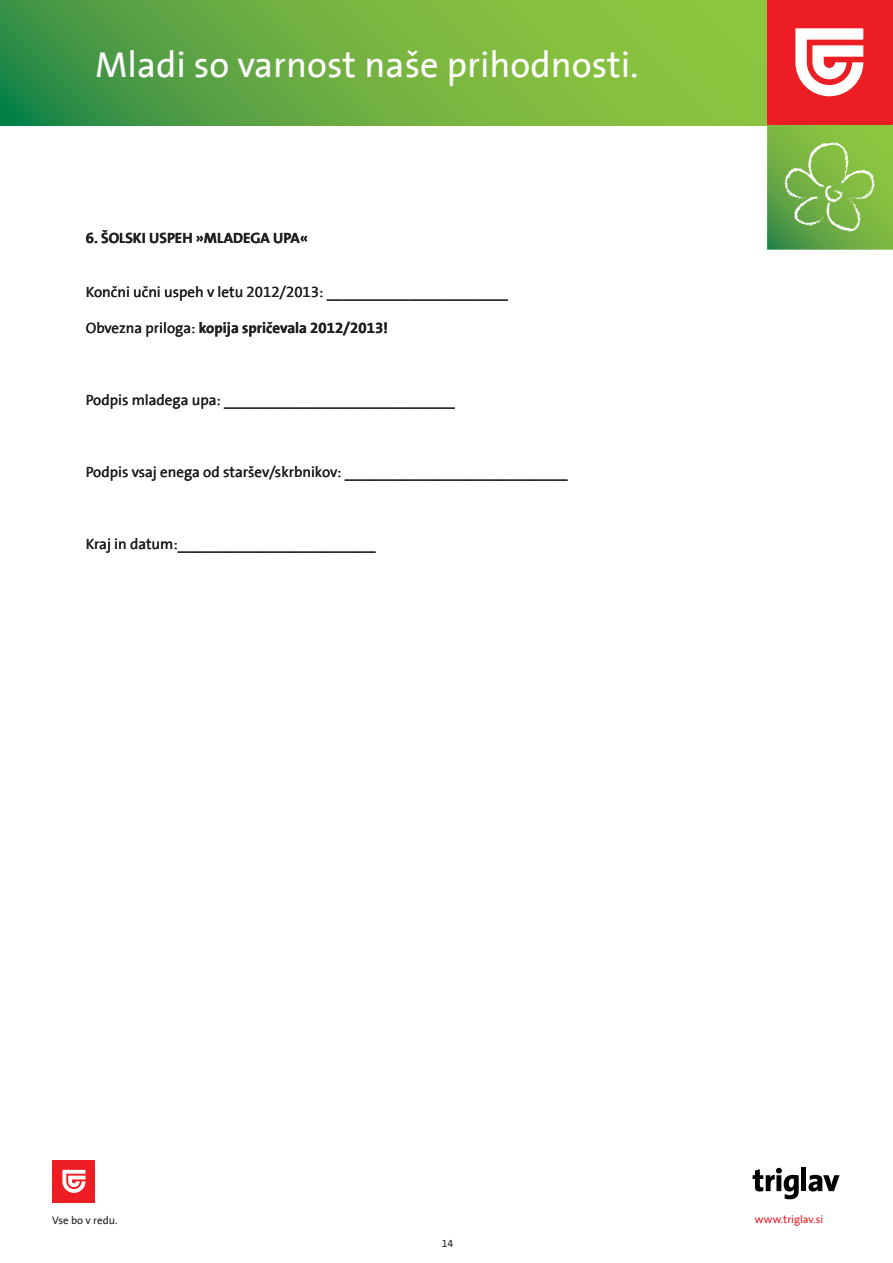
<style>
.page{position:relative;width:893px;height:1263px;background:#fff}
.page>*{position:absolute;margin:0;border:0;box-sizing:border-box;transform-origin:0 0}
.t1{font:36.6px "Triglav The Sans";color:#fff}
.t2{font:15px "Triglav The Sans";color:#231f20}
.t3{font:700 15px "Triglav The Sans";color:#231f20}
.t4{font:10.95px "Triglav The Sans";color:#ed1d24}
.t5{font:10.95px "Triglav The Sans";color:#231f20}
.t6{font:10.5px "Triglav The Sans";color:#231f20}
.s1{font-weight:400}
</style>
<div class="page">
<svg style="left:753px;top:1168px;width:46px;height:31px"></svg>
<div style="left:801px;top:1168px;width:5px;height:23px;background:#010101"></div>
<svg style="left:808px;top:1175px;width:32px;height:16px"></svg>
<div style="left:53px;top:1160px;width:42px;height:42px;background:#ed1d24"></div>
<svg style="left:62px;top:1170px;width:23px;height:23px"></svg>
<svg style="left:0;top:0;width:767px;height:125px;background:#6caf42"></svg>
<svg style="left:767px;top:124px;width:126px;height:126px;background:#7db74d"></svg>
<div style="left:767px;top:0;width:125px;height:125px;background:#ed1d24"></div>
<svg style="left:795px;top:28px;width:68px;height:69px"></svg>
<h1 class="t1" style="left:95px;top:45px;width:545px">Mladi so varnost naše prihodnosti.</h1>
<p class="t3" style="left:86px;top:229px;width:224px">6. ŠOLSKI USPEH »MLADEGA UPA«</p>
<p class="t2" style="left:86px;top:283px;width:424px">Končni učni uspeh v letu 2012/2013: ______________________</p>
<p class="t3" style="left:86px;top:319px;width:304px"><span class="s1">Obvezna priloga:</span> kopija spričevala 2012/2013!</p>
<p class="t2" style="left:86px;top:391px;width:371px">Podpis mladega upa: ____________________________</p>
<p class="t2" style="left:86px;top:463px;width:483px">Podpis vsaj enega od staršev/skrbnikov: ___________________________</p>
<p class="t2" style="left:86px;top:535px;width:291px">Kraj in datum:________________________</p>
<p class="t5" style="left:52px;top:1214px;width:67px">Vse bo v redu.</p>
<p class="t4" style="left:755px;top:1213px;width:70px">www.triglav.si</p>
<p class="t6" style="left:442px;top:1237px;width:13px">14</p>
</div>
